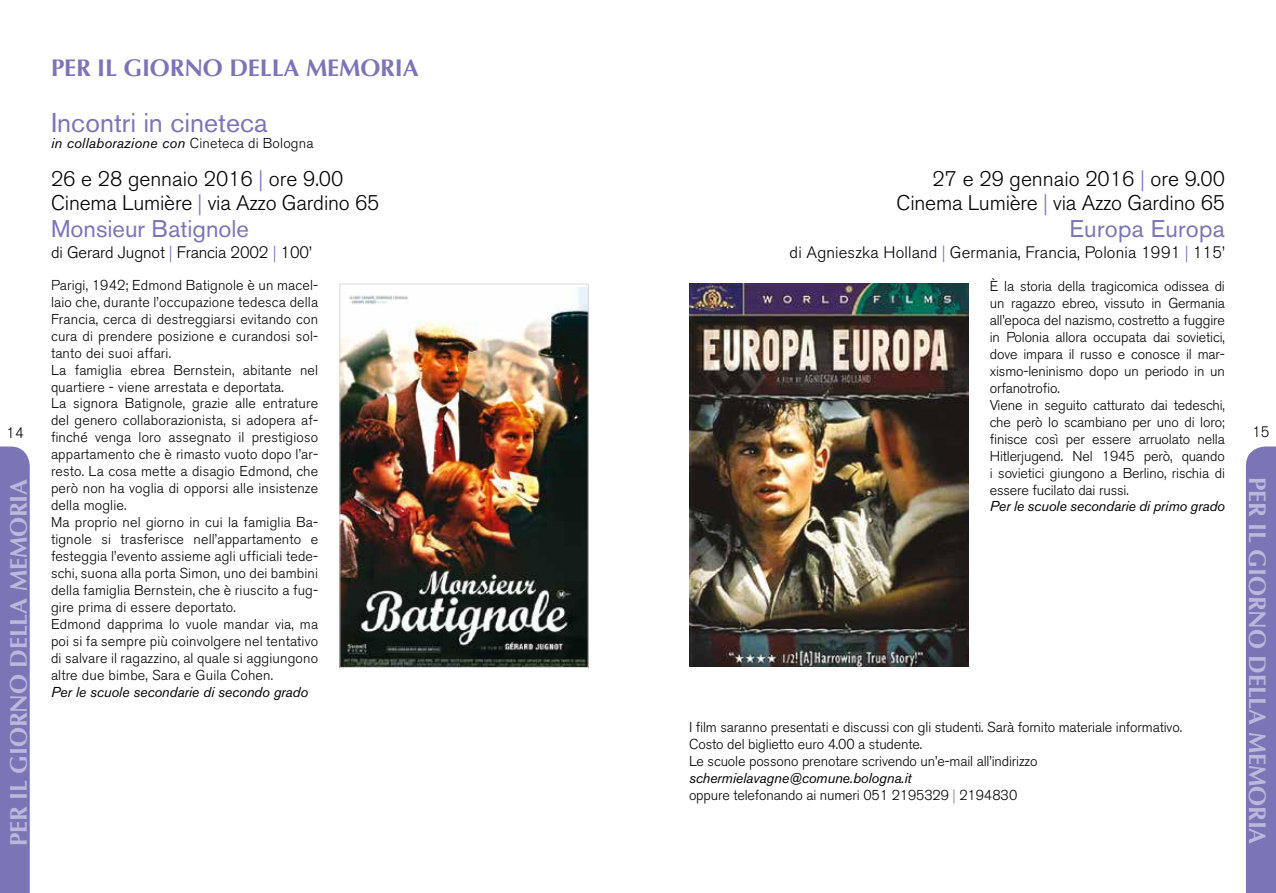
<style>
.page{position:relative;width:1276px;height:893px;background:#fff}
.page>*{position:absolute;margin:0;border:0;box-sizing:border-box;transform-origin:0 0}
.t1{font:27px "Akzidenz Grotesk BE";color:#7b75b5}
.t2{font:700 24px "Optima";letter-spacing:-.005em;color:#bcb8dd}
.t3{font:24px "Akzidenz Grotesk BE";color:#7b75b5}
.t4{font:700 24px "Optima";letter-spacing:-.005em;color:#7b75b5}
.t5{font:300 21px/24px "Akzidenz Grotesk BE";letter-spacing:-.01em;color:#000;text-align:right}
.t6{font:300 16.5px "Akzidenz Grotesk BE";letter-spacing:.01em;color:#000}
.t7{font:300 16.5px "Akzidenz Grotesk BE";letter-spacing:-.01em;color:#000}
.t8{font:300 15px "Akzidenz Grotesk BE";color:#000}
.t9{font:300 14.25px/17px "Akzidenz Grotesk BE";letter-spacing:.01em;color:#000}
.t10{font:300 14.25px/17px "Akzidenz Grotesk BE";letter-spacing:-.01em;color:#000}
.t11{font:italic 14.25px "Akzidenz Grotesk BE";letter-spacing:-.01em;color:#000}
.t12{font:italic 14.25px "Akzidenz Grotesk BE";letter-spacing:.015em;color:#000}
.s1{font-weight:300;font-style:normal}
.s2{color:#7b75b5}
.s3{font-weight:400;font-style:italic}
</style>
<div class="page">
<div style="left:0;top:446px;width:30px;height:447px;background:#7b75b5"></div>
<img style="left:341px;top:288px;width:245px;height:378px">
<div style="left:339px;top:284px;width:249px;height:384px;border:1px solid #dadada"></div>
<img style="left:689px;top:284px;width:279px;height:382px">
<div style="left:1246px;top:446px;width:30px;height:447px;background:#7b75b5"></div>
<h2 class="t4" style="left:51px;top:54px;width:369px">PER IL GIORNO DELLA MEMORIA</h2>
<h1 class="t1" style="left:51px;top:106px;width:218px">Incontri in cineteca</h1>
<p class="t12" style="left:51px;top:135px;width:264px">in collaborazione con <span class="s1">Cineteca di Bologna</span></p>
<h3 class="t5" style="left:51px;top:167px;width:330px;text-align:left">26 e 28 gennaio 2016 <span class="s2">|</span> ore 9.00<br>Cinema Lumière <span class="s2">|</span> via Azzo Gardino 65</h3>
<h2 class="t3" style="left:51px;top:214px;width:200px">Monsieur Batignole</h2>
<p class="t7" style="left:51px;top:243px;width:262px">di Gerard Jugnot <span class="s2">|</span> Francia 2002 <span class="s2">|</span> 100’</p>
<p class="t9" style="left:51px;top:277px;width:269px">Parigi, 1942; Edmond Batignole è un macel&shy;laio che, durante l’occupazione tedesca della Francia, cerca di destreggiarsi evitando con cura di prendere posizione e curandosi sol&shy;tanto dei suoi affari.<br>La famiglia ebrea Bernstein, abitante nel quartiere - viene arrestata e deportata.<br>La signora Batignole, grazie alle entrature del genero collaborazionista, si adopera af&shy;finché venga loro assegnato il prestigioso appartamento che è rimasto vuoto dopo l’ar&shy;resto. La cosa mette a disagio Edmond, che però non ha voglia di opporsi alle insistenze della moglie.<br>Ma proprio nel giorno in cui la famiglia Ba&shy;tignole si trasferisce nell’appartamento e festeggia l’evento assieme agli ufficiali tede&shy;schi, suona alla porta Simon, uno dei bambini della famiglia Bernstein, che è riuscito a fug&shy;gire prima di essere deportato.<br>Edmond dapprima lo vuole mandar via, ma poi si fa sempre più coinvolgere nel tentativo di salvare il ragazzino, al quale si aggiungono altre due bimbe, Sara e Guila Cohen.</p>
<p class="t11" style="left:51px;top:683px;width:259px">Per le scuole secondarie di secondo grado</p>
<h3 class="t5" style="left:896px;top:167px;width:330px">27 e 29 gennaio 2016 <span class="s2">|</span> ore 9.00<br>Cinema Lumière <span class="s2">|</span> via Azzo Gardino 65</h3>
<h2 class="t3" style="left:1069px;top:214px;width:157px">Europa Europa</h2>
<p class="t6" style="left:789px;top:243px;width:437px">di Agnieszka Holland <span class="s2">|</span> Germania, Francia, Polonia 1991 <span class="s2">|</span> 115’</p>
<p class="t10" style="left:989px;top:278px;width:237px">È la storia della tragicomica odissea di un ragazzo ebreo, vissuto in Germania all’epoca del nazismo, costretto a fuggire in Polonia allora occupata dai sovietici, dove impara il russo e conosce il mar&shy;xismo-leninismo dopo un periodo in un orfanotrofio.<br>Viene in seguito catturato dai tedeschi, che però lo scambiano per uno di loro; finisce così per essere arruolato nella Hitlerjugend. Nel 1945 però, quando i sovietici giungono a Berlino, rischia di essere fucilato dai russi.</p>
<p class="t11" style="left:989px;top:498px;width:237px">Per le scuole secondarie di primo grado</p>
<p class="t8" style="left:6px;top:424px;width:19px">14</p>
<p class="t8" style="left:1252px;top:423px;width:19px">15</p>
<h2 class="t2" style="left:5px;top:846px;width:369px;rotate:-90deg">PER IL GIORNO DELLA MEMORIA</h2>
<h2 class="t2" style="left:1271px;top:477px;width:369px;rotate:90deg">PER IL GIORNO DELLA MEMORIA</h2>
<p class="t10" style="left:689px;top:719px;width:494px">I film saranno presentati e discussi con gli studenti. Sarà fornito materiale informativo.<br>Costo del biglietto euro 4.00 a studente.<br>Le scuole possono prenotare scrivendo un’e-mail all’indirizzo</p>
<p class="t10" style="left:689px;top:769px;width:330px"><span class="s3">schermielavagne@comune.bologna.it<br></span>oppure telefonando ai numeri 051 2195329 <span class="s2">|</span> 2194830</p>
</div>
